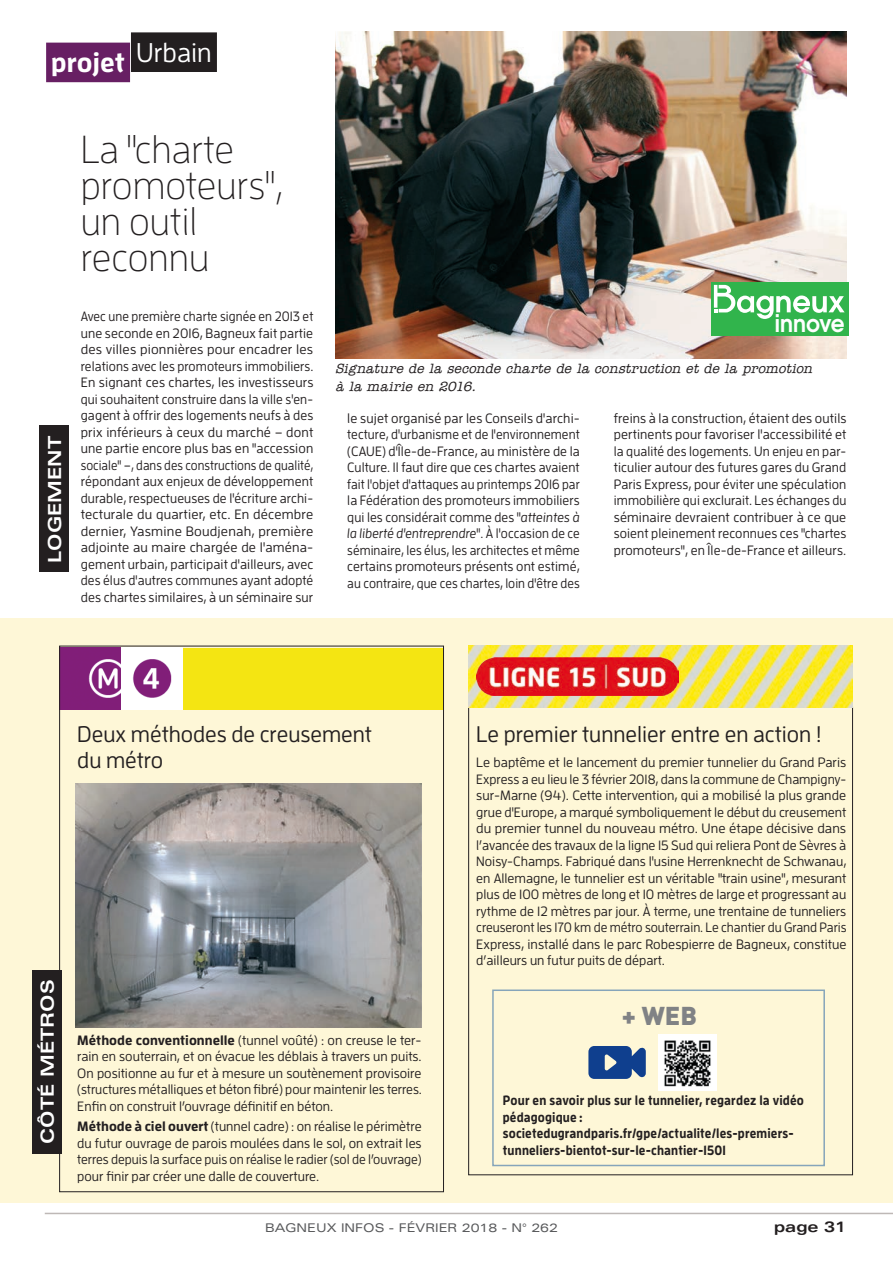
<style>
.page{position:relative;width:893px;height:1263px;background:#fff}
.page>*{position:absolute;margin:0;border:0;box-sizing:border-box;transform-origin:0 0}
.titre_maigre{font:300 39px/36px "Enzo OT";color:#231f20}
.t1{font:700 27px "Enzo OT";color:#fff}
.t2{font:900 25.5px "DIN";color:#808285}
.t3{font:700 23.4px "Te X Gyre Adventor";color:#fff;scale:.93 1}
.titre_gras{font:500 22.5px/25.5px "Enzo OT";color:#231f20}
.onglet{font:700 expanded 18px "Univers";color:#fff}
.t4{font:700 expanded 15px "Univers";color:#231f20}
.texte{font:500 13.5px/16.5px "Enzo OT";color:#231f20;text-align:justify}
.texte-2{font:500 13.5px/16.5px "Enzo OT";color:#231f20;text-align:justify;scale:.95 1}
.INFOS_VERDANA_AVEC_L{font:700 13.5px/16.5px "Enzo OT";letter-spacing:.015em;color:#231f20;scale:.9 1}
.légende{font:italic 500 13.5px/18px "American Typewriter";color:#231f20}
.t5{font:expanded 12px "Univers";color:#57585a}
.s1{font-style:italic}
.s2{font-weight:700}
</style>
<div class="page">
<div style="left:0;top:619px;width:893px;height:584px;background:#fef7d7"></div>
<hr style="left:45px;top:1213px;width:848px;height:1px;background:#beb8b6">
<div style="left:46px;top:43px;width:84px;height:39px;background:#671f63"></div>
<div style="left:131px;top:32px;width:86px;height:40px;background:#231f20"></div>
<div style="left:59px;top:648px;width:385px;height:62px;background:#f4e512"></div>
<img style="left:468px;top:646px;width:385px;height:61px">
<img style="left:61px;top:648px;width:122px;height:62px">
<img style="left:476px;top:657px;width:202px;height:39px">
<div style="left:32px;top:970px;width:29px;height:183px;background:#231f20"></div>
<div style="left:39px;top:425px;width:30px;height:147px;background:#231f20"></div>
<img style="left:335px;top:32px;width:511px;height:326px">
<img style="left:76px;top:784px;width:346px;height:244px">
<div style="left:711px;top:282px;width:137px;height:54px;background:#31b44c"></div>
<svg style="left:714px;top:285px;width:131px;height:34px"></svg>
<div style="left:492px;top:989px;width:333px;height:177px;border:2px solid #86a5ba"></div>
<img style="left:659px;top:1035px;width:57px;height:55px">
<svg style="left:588px;top:1046px;width:58px;height:33px;background:#355c99"></svg>
<h2 class="t1" style="left:51px;top:47px;width:162px">projet <sup>Urbain</sup></h2>
<p class="onglet" style="left:44px;top:562px;width:128px;rotate:-90deg">LOGEMENT</p>
<p class="titre_maigre" style="left:81px;top:130px;width:204px">La "charte promoteurs",</p>
<p class="titre_maigre" style="left:81px;top:202px;width:130px">un outil reconnu</p>
<p class="texte-2" style="left:81px;top:308px;width:246px">Avec une première charte signée en 2013 et une seconde en 2016, Bagneux fait partie des villes pionnières pour encadrer les relations avec les promoteurs immobiliers.<br>En signant ces chartes, les investisseurs qui souhaitent construire dans la ville s'en&shy;gagent à offrir des logements neufs à des prix inférieurs à ceux du marché – dont une partie encore plus bas en "accession sociale" –, dans des constructions de qualité, répondant aux enjeux de développement durable, respectueuses de l'écriture archi&shy;tecturale du quartier, etc. En décembre dernier, Yasmine Boudjenah, première adjointe au maire chargée de l'aména&shy;gement urbain, participait d'ailleurs, avec des élus d'autres communes ayant adopté des chartes similaires, à un séminaire sur</p>
<p class="t3" style="left:775px;top:303px;width:77px">innove</p>
<p class="légende" style="left:335px;top:359px;width:481px">Signature de la seconde charte de la construction et de la promotion à la mairie en 2016.</p>
<p class="texte" style="left:347px;top:410px;width:234px">le sujet organisé par les Conseils d'archi&shy;tecture, d'urbanisme et de l'environnement (CAUE) d'Île-de-France, au ministère de la Culture. Il faut dire que ces chartes avaient fait l'objet d'attaques au printemps 2016 par la Fédération des promoteurs immobiliers qui les considérait comme des "<span class="s1">atteintes à la liberté d'entreprendre</span>". À l'occasion de ce séminaire, les élus, les architectes et même certains promoteurs présents ont estimé, au contraire, que ces chartes, loin d'être des</p>
<p class="texte" style="left:614px;top:410px;width:234px">freins à la construction, étaient des outils pertinents pour favoriser l'accessibilité et la qualité des logements. Un enjeu en par&shy;ticulier autour des futures gares du Grand Paris Express, pour éviter une spéculation immobilière qui exclurait. Les échanges du séminaire devraient contribuer à ce que soient pleinement reconnues ces "chartes promoteurs", en Île-de-France et ailleurs.</p>
<p class="onglet" style="left:37px;top:1144px;width:166px;rotate:-90deg">CÔTÉ MÉTROS</p>
<p class="titre_gras" style="left:77px;top:721px;width:296px">Deux méthodes de creusement du métro</p>
<p class="texte" style="left:77px;top:1031px;width:346px"><span class="s2">Méthode conventionnelle</span> (tunnel voûté) : on creuse le ter&shy;rain en souterrain, et on évacue les déblais à travers un puits.<br>On positionne au fur et à mesure un soutènement provisoire (structures métalliques et béton fibré) pour maintenir les terres.<br>Enfin on construit l’ouvrage définitif en béton.</p>
<p class="texte" style="left:77px;top:1118px;width:346px"><span class="s2">Méthode à ciel ouvert</span> (tunnel cadre) : on réalise le périmètre du futur ouvrage de parois moulées dans le sol, on extrait les terres depuis la surface puis on réalise le radier (sol de l’ouvrage) pour finir par créer une dalle de couverture.</p>
<p class="titre_gras" style="left:476px;top:721px;width:347px">Le premier tunnelier entre en action !</p>
<p class="texte" style="left:476px;top:754px;width:372px">Le baptême et le lancement du premier tunnelier du Grand Paris Express a eu lieu le 3 février 2018, dans la commune de Champigny&shy;sur-Marne (94). Cette intervention, qui a mobilisé la plus grande grue d'Europe, a marqué symboliquement le début du creusement du premier tunnel du nouveau métro. Une étape décisive dans l’avancée des travaux de la ligne 15 Sud qui reliera Pont de Sèvres à Noisy-Champs. Fabriqué dans l'usine Herrenknecht de Schwanau, en Allemagne, le tunnelier est un véritable "train usine", mesurant plus de 100 mètres de long et 10 mètres de large et progressant au rythme de 12 mètres par jour. À terme, une trentaine de tunneliers creuseront les 170 km de métro souterrain. Le chantier du Grand Paris Express, installé dans le parc Robespierre de Bagneux, constitue d’ailleurs un futur puits de départ.</p>
<p class="t2" style="left:622px;top:999px;width:77px">+ WEB</p>
<p class="INFOS_VERDANA_AVEC_L" style="left:503px;top:1092px;width:336px">Pour en savoir plus sur le tunnelier, regardez la vidéo pédagogique :</p>
<p class="INFOS_VERDANA_AVEC_L" style="left:503px;top:1125px;width:325px">societedugrandparis.fr/gpe/actualite/les-premiers&shy;tunneliers-bientot-sur-le-chantier-1501</p>
<p class="t5" style="left:265px;top:1221px;width:294px">BAGNEUX INFOS - FÉVRIER 2018 - N° 262</p>
<p class="t4" style="left:774px;top:1218px;width:74px">page 31</p>
</div>
